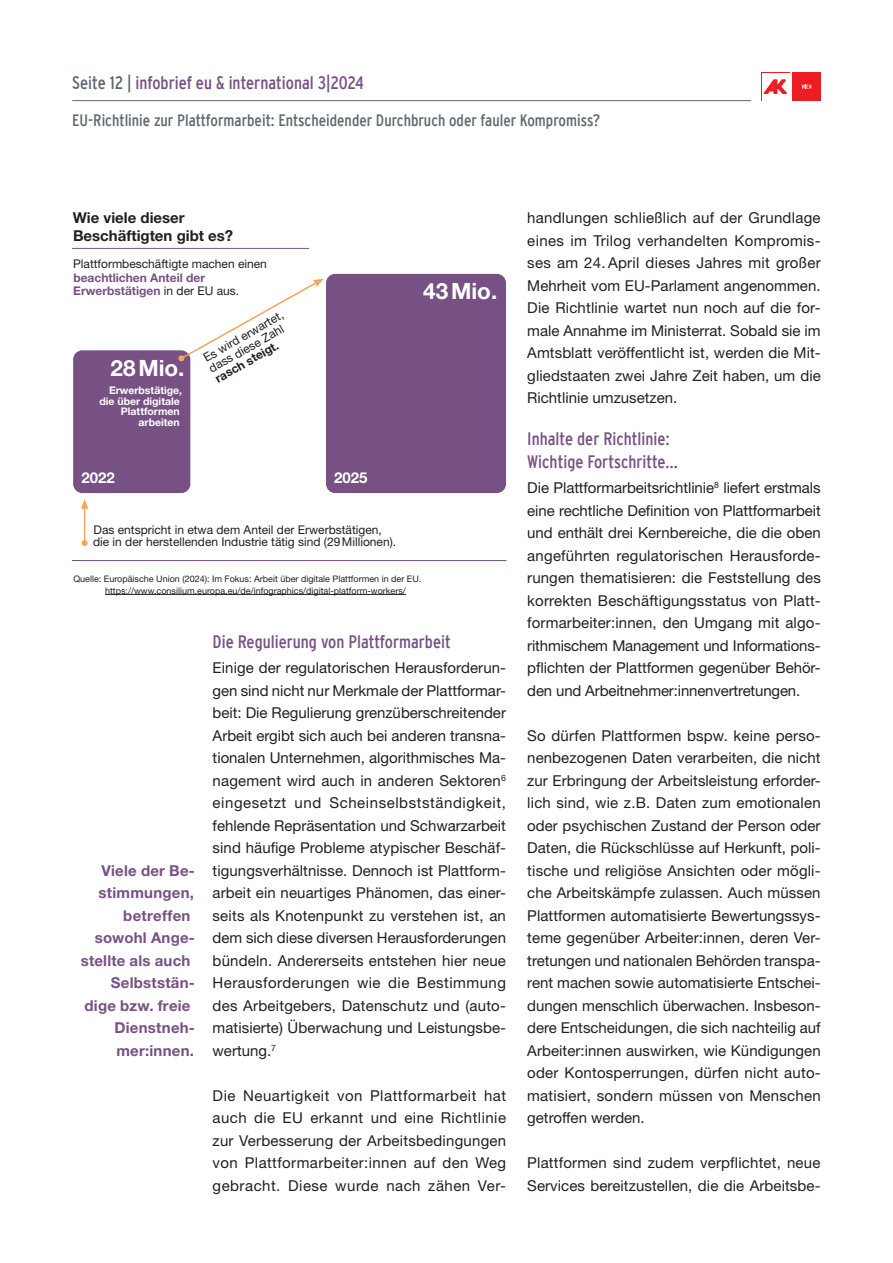
<style>
.page{position:relative;width:893px;height:1263px;background:#fff}
.page>*{position:absolute;margin:0;border:0;box-sizing:border-box;transform-origin:0 0}
.Fließtext_E-Paper{font:700 22.5px "Helvetica Neue LT Pro";color:#fff}
.AK_Info_Zwischentitel{font:condensed 18px/22.5px "Interstate";color:#775184}
.Vorspann_E-Paper{font:condensed 16.5px "Interstate";color:#5f696f}
.Fließtext_E-Paper-2{font:15px/22.5px "Helvetica Neue LT Pro";letter-spacing:.005em;color:#231f20;text-align:justify}
.AK_Info_Pullout_E-Paper{font:700 15px "Helvetica Neue LT Pro";letter-spacing:.015em;color:#775184}
.Fließtext_E-Paper-3{font:700 15px/18px "Helvetica Neue LT Pro";color:#231f20}
.Fließtext_E-Paper-4{font:700 15px "Helvetica Neue LT Pro";color:#fff}
.Legende{font:12px/12px "Helvetica Neue LT Pro";color:#231f20}
.Legende-2{font:700 10.5px/10.5px "Helvetica Neue LT Pro";color:#fff;text-align:right}
.Quelle{font:9px/11.2px "Helvetica Neue LT Pro";color:#231f20}
.s1{color:#5f696f}
.s2{font-weight:700;color:#775184}
.s3{font-weight:700}
</style>
<div class="page">
<svg style="left:761px;top:72px;width:29px;height:29px"></svg>
<div style="left:762px;top:73px;width:27px;height:27px;background:#fff"></div>
<svg style="left:764px;top:80px;width:22px;height:13px"></svg>
<div style="left:792px;top:72px;width:29px;height:29px;background:#ee1d23"></div>
<svg style="left:802px;top:85px;width:9px;height:4px"></svg>
<hr style="left:72px;top:100px;width:679px;height:1px;background:#5f696f">
<hr style="left:105px;top:594px;width:301px;height:1px;background:#231f20">
<hr style="left:72px;top:560px;width:434px;height:1px;background:#775184">
<div style="left:73px;top:350px;width:117px;height:143px;background:#775184;border-radius:9px"></div>
<div style="left:326px;top:274px;width:180px;height:219px;background:#775184;border-radius:9px"></div>
<svg style="left:178px;top:278px;width:146px;height:83px"></svg>
<hr style="left:72px;top:248px;width:237px;height:1px;background:#775184">
<hr style="left:84px;top:507px;width:1px;height:36px;background:#f8a35c">
<svg style="left:82px;top:540px;width:6px;height:6px"></svg>
<svg style="left:81px;top:499px;width:7px;height:10px"></svg>
<p class="AK_Info_Zwischentitel" style="left:72px;top:71px;width:293px"><span class="s1">Seite 12 |</span> infobrief eu &amp; international 3|2024</p>
<p class="Vorspann_E-Paper" style="left:72px;top:111px;width:529px">EU-Richtlinie zur Plattformarbeit: Entscheidender Durchbruch oder fauler Kompromiss?</p>
<p class="Fließtext_E-Paper-3" style="left:73px;top:209px;width:162px">Wie viele dieser<br>Beschäftigten gibt es?</p>
<p class="Legende" style="left:73px;top:257px;width:195px;line-height:13.5px">Plattformbeschäftigte machen einen <span class="s2">beachtlichen Anteil der<br>Erwerbstätigen</span> in der EU aus.</p>
<p class="Fließtext_E-Paper" style="left:111px;top:354px;width:76px">28Mio.</p>
<p class="Legende-2" style="left:99px;top:385px;width:84px">Erwerbstätige, die über digitale<br>Plattformen arbeiten</p>
<p class="Legende" style="left:201px;top:354px;width:92px;rotate:-30deg">Es wird erwartet, dass diese Zahl <span class="s3">rasch steigt.</span></p>
<p class="Fließtext_E-Paper-4" style="left:81px;top:468px;width:35px">2022</p>
<p class="Fließtext_E-Paper-4" style="left:334px;top:468px;width:35px">2025</p>
<p class="Legende" style="left:93px;top:523px;width:305px">Das entspricht in etwa dem Anteil der Erwerbstätigen, die in der herstellenden Industrie tätig sind (29Millionen).</p>
<p class="Fließtext_E-Paper" style="left:423px;top:276px;width:76px">43Mio.</p>
<p class="Quelle" style="left:105px;top:573px;width:318px;text-indent:-32px">Quelle: Europäische Union (2024): Im Fokus: Arbeit über digitale Plattformen in der EU. https://www.consilium.europa.eu/de/infographics/digital-platform-workers/</p>
<p class="AK_Info_Pullout_E-Paper" style="left:101px;top:861px;width:95px">Viele der Be-</p>
<p class="AK_Info_Pullout_E-Paper" style="left:99px;top:883px;width:97px">stimmungen,</p>
<p class="AK_Info_Pullout_E-Paper" style="left:123px;top:906px;width:69px">betreffen</p>
<p class="AK_Info_Pullout_E-Paper" style="left:95px;top:928px;width:102px">sowohl Ange-</p>
<p class="AK_Info_Pullout_E-Paper" style="left:81px;top:951px;width:111px">stellte als auch</p>
<p class="AK_Info_Pullout_E-Paper" style="left:111px;top:973px;width:86px">Selbststän-</p>
<p class="AK_Info_Pullout_E-Paper" style="left:85px;top:996px;width:107px">dige bzw. freie</p>
<p class="AK_Info_Pullout_E-Paper" style="left:114px;top:1018px;width:82px">Dienstneh-</p>
<p class="AK_Info_Pullout_E-Paper" style="left:116px;top:1041px;width:79px">mer:innen.</p>
<p class="AK_Info_Zwischentitel" style="left:213px;top:630px;width:240px">Die Regulierung von Plattformarbeit</p>
<p class="Fließtext_E-Paper-2" style="left:213px;top:656px;width:295px">Einige der regulatorischen Herausforderun&shy;gen sind nicht nur Merkmale der Plattformar&shy;beit: Die Regulierung grenzüberschreitender Arbeit ergibt sich auch bei anderen transna&shy;tionalen Unternehmen, algorithmisches Ma&shy;nagement wird auch in anderen Sektoren<sup>6 </sup>eingesetzt und Scheinselbstständigkeit, fehlende Repräsentation und Schwarzarbeit sind häufige Probleme atypischer Beschäf&shy;tigungsverhältnisse. Dennoch ist Plattform&shy;arbeit ein neuartiges Phänomen, das einer&shy;seits als Knotenpunkt zu verstehen ist, an dem sich diese diversen Herausforderungen bündeln. Andererseits entstehen hier neue Herausforderungen wie die Bestimmung des Arbeitgebers, Datenschutz und (auto&shy;matisierte) Überwachung und Leistungsbe&shy;wertung.<sup>7</sup></p>
<p class="Fließtext_E-Paper-2" style="left:213px;top:1084px;width:295px">Die Neuartigkeit von Plattformarbeit hat auch die EU erkannt und eine Richtlinie zur Verbesserung der Arbeitsbedingungen von Plattformarbeiter:innen auf den Weg gebracht. Diese wurde nach zähen Ver-</p>
<p class="Fließtext_E-Paper-2" style="left:527px;top:206px;width:295px">handlungen schließlich auf der Grundlage eines im Trilog verhandelten Kompromis&shy;ses am 24.April dieses Jahres mit großer Mehrheit vom EU-Parlament angenommen.<br>Die Richtlinie wartet nun noch auf die for&shy;male Annahme im Ministerrat. Sobald sie im Amtsblatt veröffentlicht ist, werden die Mit&shy;gliedstaaten zwei Jahre Zeit haben, um die Richtlinie umzusetzen.</p>
<p class="AK_Info_Zwischentitel" style="left:527px;top:427px;width:152px">Inhalte der Richtlinie:<br>Wichtige Fortschritte…</p>
<p class="Fließtext_E-Paper-2" style="left:527px;top:476px;width:295px">Die Plattformarbeitsrichtlinie<sup>8</sup> liefert erstmals eine rechtliche Definition von Plattformarbeit und enthält drei Kernbereiche, die die oben angeführten regulatorischen Herausforde&shy;rungen thematisieren: die Feststellung des korrekten Beschäftigungsstatus von Platt&shy;formarbeiter:innen, den Umgang mit algo&shy;rithmischem Management und Informations&shy;pflichten der Plattformen gegenüber Behör&shy;den und Arbeitnehmer:innenvertretungen.</p>
<p class="Fließtext_E-Paper-2" style="left:527px;top:724px;width:295px">So dürfen Plattformen bspw. keine perso&shy;nenbezogenen Daten verarbeiten, die nicht zur Erbringung der Arbeitsleistung erforder&shy;lich sind, wie z.B. Daten zum emotionalen oder psychischen Zustand der Person oder Daten, die Rückschlüsse auf Herkunft, poli&shy;tische und religiöse Ansichten oder mögli&shy;che Arbeitskämpfe zulassen. Auch müssen Plattformen automatisierte Bewertungssys&shy;teme gegenüber Arbeiter:innen, deren Ver&shy;tretungen und nationalen Behörden transpa&shy;rent machen sowie automatisierte Entschei&shy;dungen menschlich überwachen. Insbeson&shy;dere Entscheidungen, die sich nachteilig auf Arbeiter:innen auswirken, wie Kündigungen oder Kontosperrungen, dürfen nicht auto&shy;matisiert, sondern müssen von Menschen getroffen werden.</p>
<p class="Fließtext_E-Paper-2" style="left:527px;top:1151px;width:295px">Plattformen sind zudem verpflichtet, neue<br>Services bereitzustellen, die die Arbeitsbe-</p>
</div>
